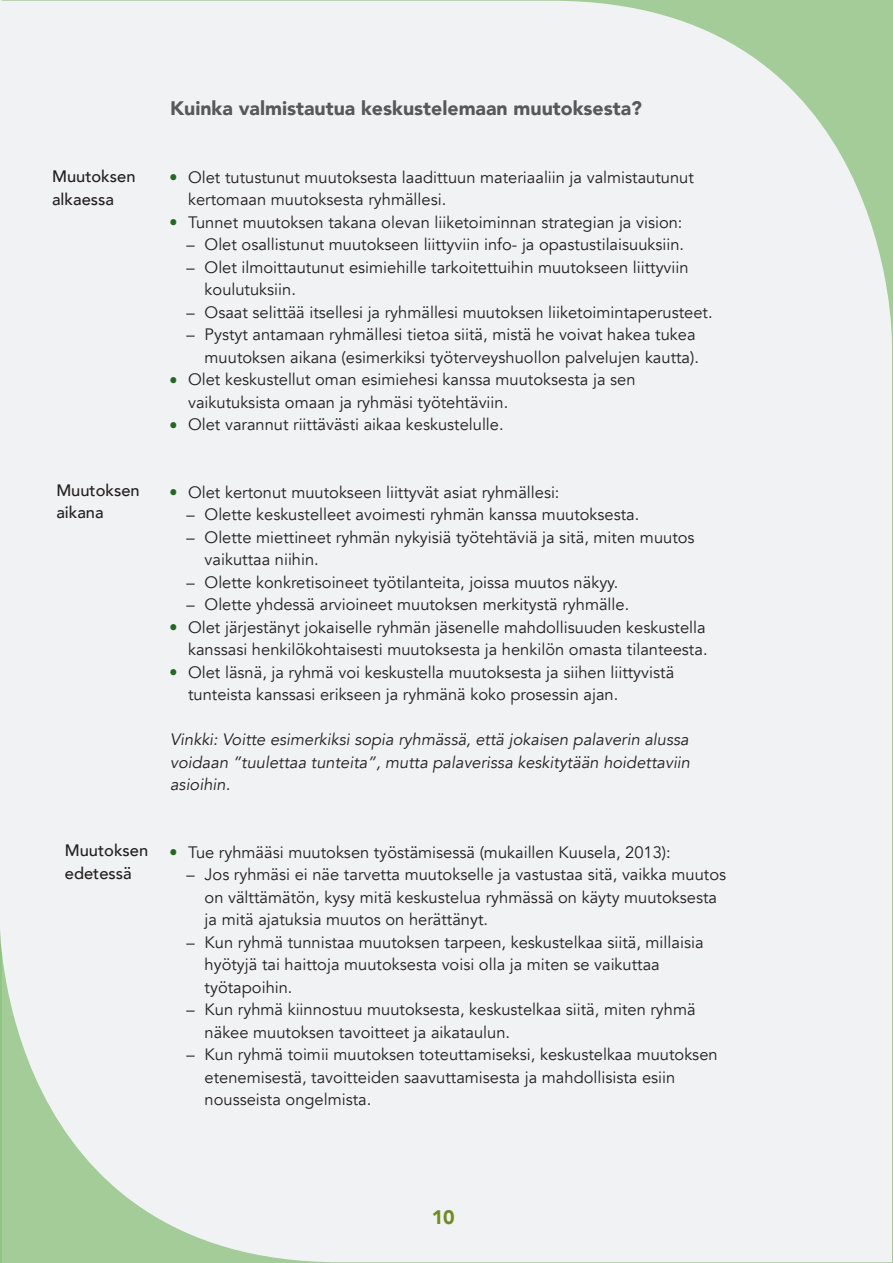
<style>
.page{position:relative;width:893px;height:1263px;background:#fff}
.page>*{position:absolute;margin:0;border:0;box-sizing:border-box;transform-origin:0 0}
.o4{font:900 19.5px "Avenir";color:#57585a}
.Normal_Indent{font:900 19.5px "Avenir";color:#6f8c21}
.t4{font:16.5px/22.5px "Avenir";color:#231f20}
.t4-2{font:italic 16.5px/22.5px "Avenir";color:#231f20;text-align:justify}
.t4-3{font:500 16.5px/22.5px "Avenir";color:#231f20}
.s1{font-family:"Cheltenham";font-weight:900;font-size:19.5px;color:#246921}
</style>
<div class="page">
<div style="left:0;top:1px;width:892px;height:1261px;background:#f1f2f3"></div>
<p class="o4" style="left:170px;top:92px;width:473px">Kuinka valmistautua keskustelemaan muutoksesta?</p>
<p class="t4-3" style="left:52px;top:164px;width:85px">Muutoksen alkaessa</p>
<p class="t4" style="left:188px;top:166px;width:507px;text-indent:-18px"><span class="s1">•</span> Olet tutustunut muutoksesta laadittuun materiaaliin ja valmistautunut kertomaan muutoksesta ryhmällesi.</p>
<p class="t4" style="left:170px;top:211px;width:514px"><span class="s1">•</span> Tunnet muutoksen takana olevan liiketoiminnan strategian ja vision:</p>
<p class="t4" style="left:187px;top:234px;width:499px">– Olet osallistunut muutokseen liittyviin info- ja opastustilaisuuksiin.</p>
<p class="t4" style="left:205px;top:256px;width:486px;text-indent:-18px">– Olet ilmoittautunut esimiehille tarkoitettuihin muutokseen liittyviin koulutuksiin.</p>
<p class="t4" style="left:187px;top:301px;width:527px">– Osaat selittää itsellesi ja ryhmällesi muutoksen liiketoimintaperusteet.</p>
<p class="t4" style="left:187px;top:324px;width:514px;text-align:right">– Pystyt antamaan ryhmällesi tietoa siitä, mistä he voivat hakea tukea muutoksen aikana (esimerkiksi työterveyshuollon palvelujen kautta).</p>
<p class="t4" style="left:188px;top:369px;width:449px;text-indent:-18px"><span class="s1">•</span> Olet keskustellut oman esimiehesi kanssa muutoksesta ja sen vaikutuksista omaan ja ryhmäsi työtehtäviin.</p>
<p class="t4" style="left:170px;top:414px;width:335px"><span class="s1">•</span> Olet varannut riittävästi aikaa keskustelulle.</p>
<p class="t4-3" style="left:56px;top:478px;width:85px">Muutoksen aikana</p>
<p class="t4" style="left:170px;top:481px;width:391px"><span class="s1">•</span> Olet kertonut muutokseen liittyvät asiat ryhmällesi:</p>
<p class="t4" style="left:187px;top:504px;width:454px">– Olette keskustelleet avoimesti ryhmän kanssa muutoksesta.</p>
<p class="t4" style="left:205px;top:526px;width:492px;text-indent:-18px">– Olette miettineet ryhmän nykyisiä työtehtäviä ja sitä, miten muutos vaikuttaa niihin.</p>
<p class="t4" style="left:187px;top:571px;width:433px">– Olette konkretisoineet työtilanteita, joissa muutos näkyy.</p>
<p class="t4" style="left:187px;top:594px;width:444px">– Olette yhdessä arvioineet muutoksen merkitystä ryhmälle.</p>
<p class="t4" style="left:170px;top:616px;width:539px;text-align:right"><span class="s1">•</span> Olet järjestänyt jokaiselle ryhmän jäsenelle mahdollisuuden keskustella kanssasi henkilökohtaisesti muutoksesta ja henkilön omasta tilanteesta.</p>
<p class="t4" style="left:188px;top:661px;width:488px;text-indent:-18px"><span class="s1">•</span> Olet läsnä, ja ryhmä voi keskustella muutoksesta ja siihen liittyvistä tunteista kanssasi erikseen ja ryhmänä koko prosessin ajan.</p>
<p class="t4-2" style="left:170px;top:729px;width:521px">Vinkki: Voitte esimerkiksi sopia ryhmässä, että jokaisen palaverin alussa voidaan ”tuulettaa tunteita”, mutta palaverissa keskitytään hoidettaviin asioihin.</p>
<p class="t4-3" style="left:65px;top:838px;width:85px">Muutoksen edetessä</p>
<p class="t4" style="left:170px;top:841px;width:502px"><span class="s1">•</span> Tue ryhmääsi muutoksen työstämisessä (mukaillen Kuusela, 2013):</p>
<p class="t4" style="left:205px;top:864px;width:523px;text-indent:-18px">– Jos ryhmäsi ei näe tarvetta muutokselle ja vastustaa sitä, vaikka muutos on välttämätön, kysy mitä keskustelua ryhmässä on käyty muutoksesta ja mitä ajatuksia muutos on herättänyt.</p>
<p class="t4" style="left:205px;top:931px;width:500px;text-indent:-18px">– Kun ryhmä tunnistaa muutoksen tarpeen, keskustelkaa siitä, millaisia hyötyjä tai haittoja muutoksesta voisi olla ja miten se vaikuttaa työtapoihin.</p>
<p class="t4" style="left:205px;top:999px;width:493px;text-indent:-18px">– Kun ryhmä kiinnostuu muutoksesta, keskustelkaa siitä, miten ryhmä näkee muutoksen tavoitteet ja aikataulun.</p>
<p class="t4" style="left:205px;top:1044px;width:515px;text-indent:-18px">– Kun ryhmä toimii muutoksen toteuttamiseksi, keskustelkaa muutoksen etenemisestä, tavoitteiden saavuttamisesta ja mahdollisista esiin nousseista ongelmista.</p>
<p class="Normal_Indent" style="left:432px;top:1201px;width:25px">10</p>
</div>
